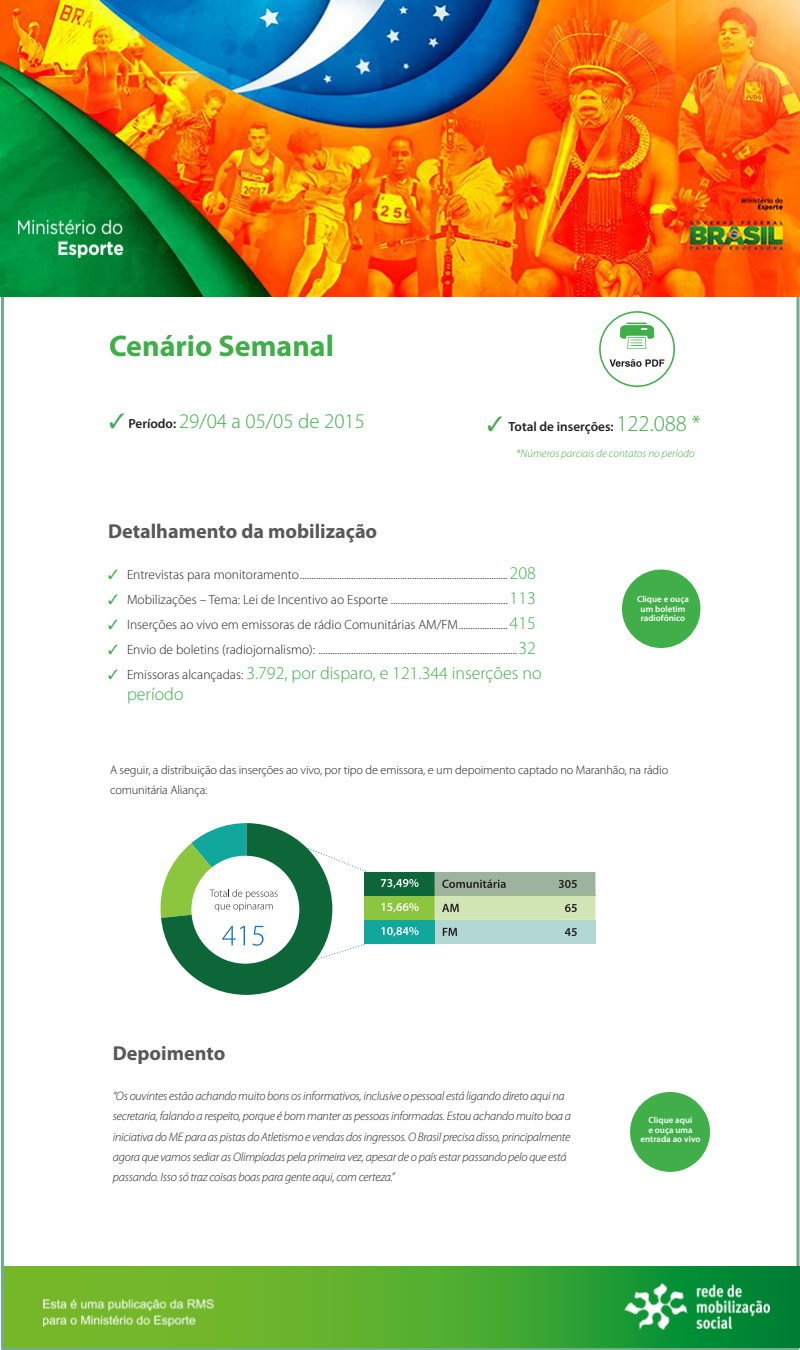
<style>
.page{position:relative;width:800px;height:1350px;background:#fff}
.page>*{position:absolute;margin:0;border:0;box-sizing:border-box;transform-origin:0 0}
.t1{font:700 30px "Myriad Pro";color:#40ae49}
.t2{font:300 20.8px "Myriad Pro";color:#40ae49}
.titulo_18{font:700 20.2px "Myriad Pro";color:#57585a}
.t3{font:300 17.9px/20.2px "Myriad Pro";color:#40ae49}
.t4{font:300 13.4px "Myriad Pro";color:#231f20}
.t5{font:600 13.3px "Myriad Pro";color:#231f20}
.assinatura_depoiment{font:italic 300 12.3px/20.2px "Myriad Pro";letter-spacing:-.02em;color:#231f20}
.assinatura_depoiment-2{font:300 12.3px/20.2px "Myriad Pro";letter-spacing:-.01em;color:#231f20}
.t6{font:italic 300 11.2px "Myriad Pro";color:#40ae49}
.t7{font:600 9px/9.9px "Myriad Pro";color:#fff;text-align:center}
.s1{font-weight:600;font-size:13.3px;color:#231f20}
.s2{color:#40ae49}
.s3{font-weight:300;font-size:22.7px;color:#40ae49}
.s4{font-size:17.9px;color:#40ae49}
.s5{font-size:13.4px;color:#231f20}
</style>
<div class="page">
<div style="left:630px;top:1092px;width:80px;height:80px;background:#40ae49;border-radius:50%"></div>
<div style="left:622px;top:570px;width:78px;height:78px;background:#40ae49;border-radius:50%"></div>
<div style="left:599px;top:311px;width:76px;height:76px;border:2px solid #40ae49;border-radius:50%"></div>
<svg style="left:620px;top:322px;width:34px;height:27px"></svg>
<svg style="left:609px;top:359px;width:55px;height:8px"></svg>
<img style="left:0;top:0;width:800px;height:296px">
<img style="left:4px;top:1266px;width:796px;height:82px">
<div style="left:364px;top:872px;width:71px;height:24px;background:#0c6638"></div>
<div style="left:364px;top:896px;width:71px;height:24px;background:#8bc63e"></div>
<div style="left:364px;top:920px;width:71px;height:24px;background:#12a79d"></div>
<div style="left:435px;top:920px;width:160px;height:24px;background:#b3d8d4"></div>
<svg style="left:435px;top:872px;width:160px;height:48px;background:#b0c4a2"></svg>
<svg style="left:443px;top:928px;width:14px;height:8px"></svg>
<svg style="left:565px;top:928px;width:12px;height:8px"></svg>
<svg style="left:160px;top:823px;width:259px;height:172px"></svg>
<p class="t1" style="left:109px;top:329px;width:227px">Cenário Semanal</p>
<p class="t2" style="left:109px;top:410px;width:257px">✓ <span class="s1">Período:</span> 29/04 a 05/05 de 2015</p>
<p class="t5" style="left:487px;top:419px;width:215px"><span class="s2">✓</span> Total de inserções: <span class="s3">122.088 *</span></p>
<p class="t6" style="left:516px;top:447px;width:180px">*Números parciais de contatos no período</p>
<p class="titulo_18" style="left:108px;top:520px;width:271px">Detalhamento da mobilização</p>
<p class="t4" style="left:108px;top:567px;width:429px"><span class="s2">✓</span> Entrevistas para monitoramento.........................................................................................<span class="s4">208</span></p>
<p class="t4" style="left:108px;top:592px;width:429px"><span class="s2">✓</span> Mobilizações – Tema: Lei de Incentivo ao Esporte ..................................................<span class="s4">113</span></p>
<p class="t4" style="left:108px;top:617px;width:429px"><span class="s2">✓</span> Inserções ao vivo em emissoras de rádio Comunitárias AM/FM.....................<span class="s4">415</span></p>
<p class="t4" style="left:108px;top:642px;width:429px"><span class="s2">✓</span> Envio de boletins (radiojornalismo): .....................................................................................<span class="s4">32</span></p>
<p class="t3" style="left:127px;top:664px;width:416px;text-indent:-19px">✓ <span class="s5">Emissoras alcançadas:</span> 3.792, por disparo, e 121.344 inserções no período</p>
<p class="t7" style="left:637px;top:594px;width:53px">Clique e ouça um boletim radiofônico</p>
<p class="assinatura_depoiment-2" style="left:110px;top:760px;width:560px">A seguir, a distribuição das inserções ao vivo, por tipo de emissora, e um depoimento captado no Maranhão, na rádio comunitária Aliança:</p>
<p class="titulo_18" style="left:113px;top:1042px;width:114px">Depoimento</p>
<p class="assinatura_depoiment" style="left:113px;top:1086px;width:460px">“Os ouvintes estão achando muito bons os informativos, inclusive o pessoal está ligando direto aqui na secretaria, falando a respeito, porque é bom manter as pessoas informadas. Estou achando muito boa a iniciativa do ME para as pistas do Atletismo e vendas dos ingressos. O Brasil precisa disso, principalmente agora que vamos sediar as Olimpíadas pela primeira vez, apesar de o país estar passando pelo que está passando. Isso só traz coisas boas para gente aqui, com certeza.”</p>
<p class="t7" style="left:641px;top:1115px;width:61px">Clique aqui<br>e ouça uma entrada ao vivo</p>
</div>
